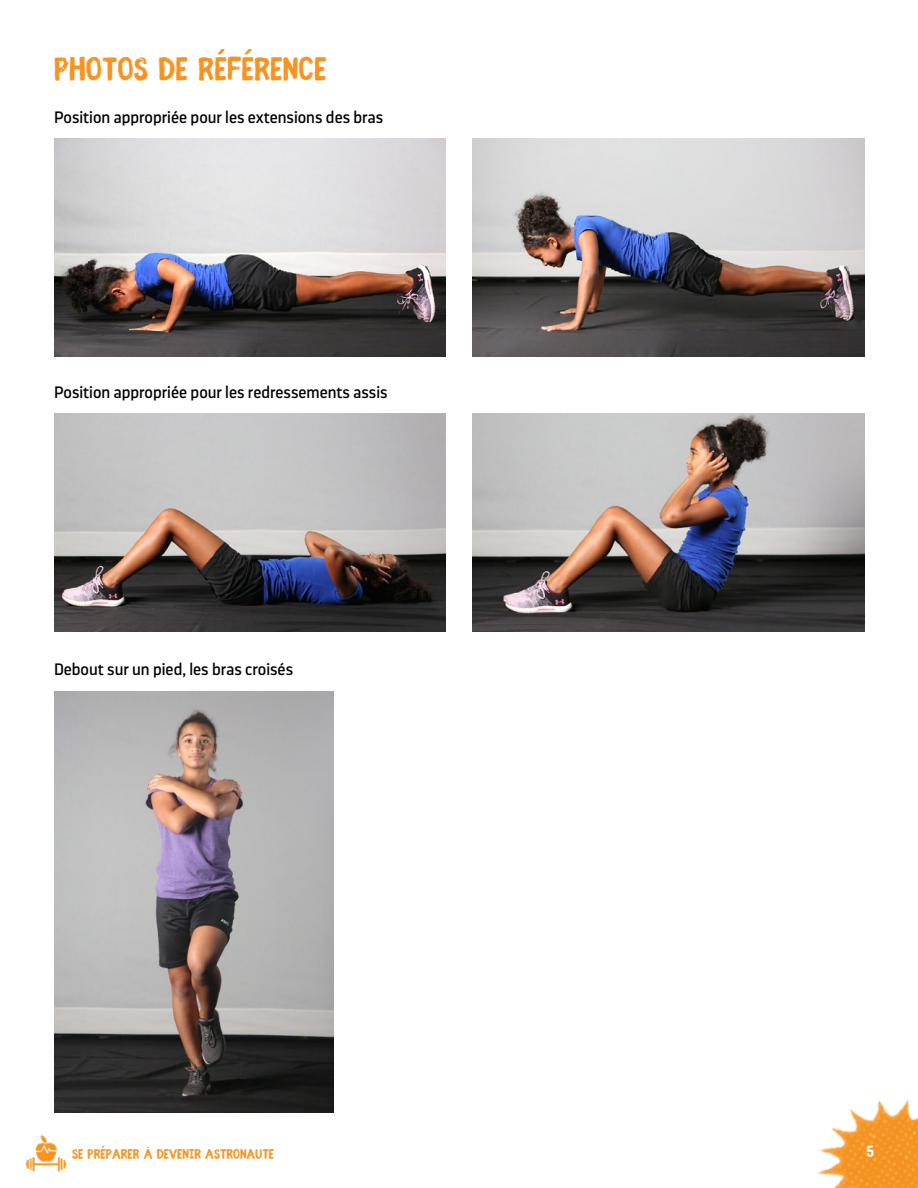
<style>
.page{position:relative;width:918px;height:1188px;background:#fff}
.page>*{position:absolute;margin:0;border:0;box-sizing:border-box;transform-origin:0 0}
.t1{font:700 36px "Fibre Vintage Full";color:#f79421}
.t2{font:16.5px "Darwin Pro";color:#000}
.t3{font:700 16.5px "Fibre Vintage Full";color:#fff}
.t4{font:700 15px "Fibre Vintage Full";color:#f79421}
</style>
<div class="page">
<img style="left:817px;top:1099px;width:101px;height:89px">
<img style="left:25px;top:1135px;width:42px;height:37px">
<img style="left:54px;top:139px;width:392px;height:217px">
<img style="left:472px;top:139px;width:392px;height:217px">
<img style="left:54px;top:414px;width:392px;height:217px">
<img style="left:472px;top:414px;width:392px;height:217px">
<img style="left:54px;top:691px;width:279px;height:421px">
<h1 class="t1" style="left:54px;top:48px;width:274px">PHOTOS DE RÉFÉRENCE</h1>
<p class="t2" style="left:54px;top:106px;width:331px">Position appropriée pour les extensions des bras</p>
<p class="t2" style="left:54px;top:381px;width:335px">Position appropriée pour les redressements assis</p>
<p class="t2" style="left:54px;top:658px;width:241px">Debout sur un pied, les bras croisés</p>
<p class="t4" style="left:72px;top:1145px;width:204px">SE PRÉPARER À DEVENIR ASTRONAUTE</p>
<p class="t3" style="left:867px;top:1142px;width:9px">5</p>
</div>
